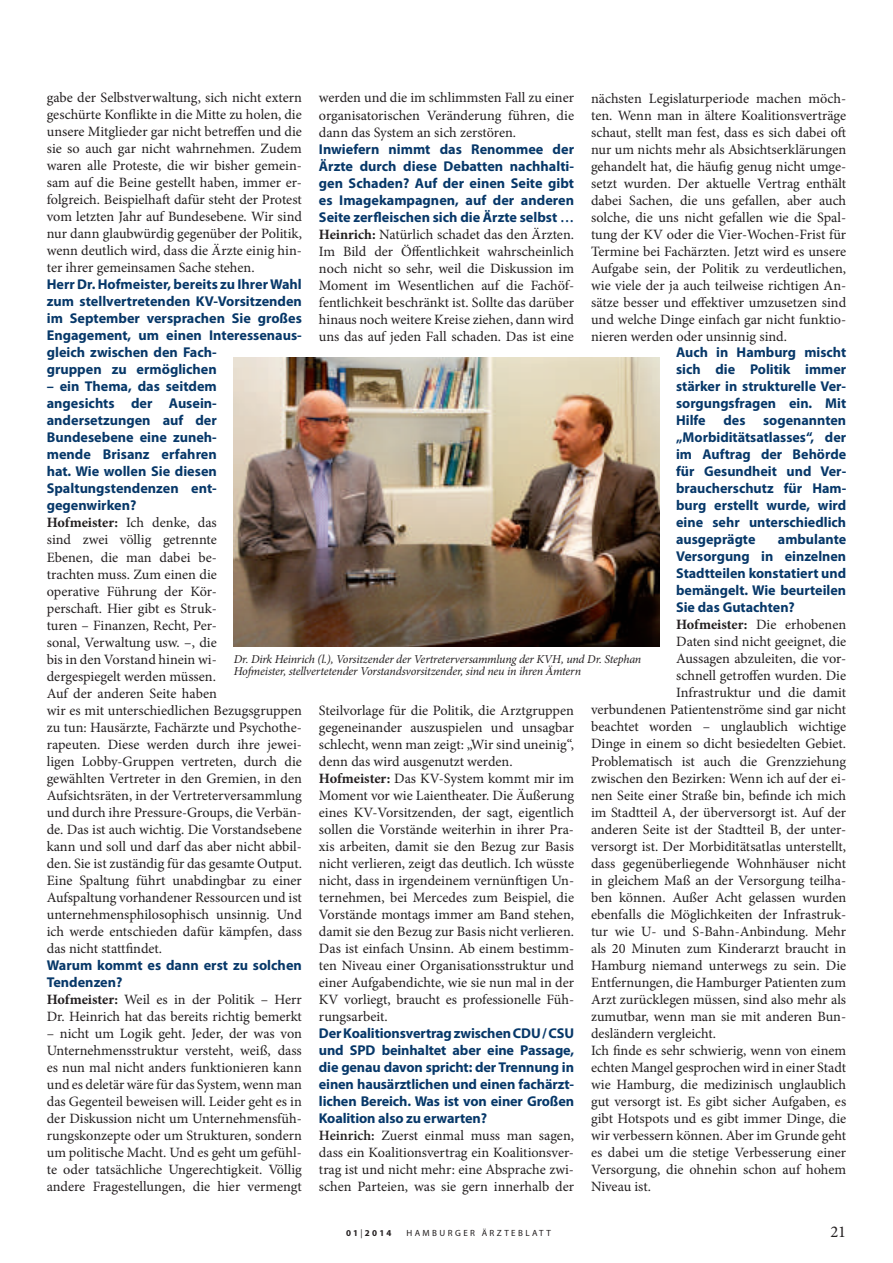
<style>
.page{position:relative;width:893px;height:1263px;background:#fff}
.page>*{position:absolute;margin:0;border:0;box-sizing:border-box;transform-origin:0 0}
.t1{font:16.5px "Minion Pro";color:#231f20}
.t2{font:14.25px/17px "Minion Pro";color:#231f20;text-align:justify}
.t3{font:14.25px/17px "Myriad Pro Bold OV OIXQOC";color:#073869;text-align:justify}
.t4{font:italic 12px/12.8px "Minion Pro";letter-spacing:-.015em;color:#231f20}
.t5{font:9px "Myriad Pro Regular OV QIXQOC";letter-spacing:.27em;color:#231f20}
.t6{font:9px "Myriad Pro Bold OV YJXQOC";letter-spacing:.25em;color:#231f20}
.s1{font-weight:700}
.s2{font-family:"Minion Pro";font-weight:700}
.s3{font-weight:600}
.s4{font-family:"Myriad Pro Regular OV QIXQOC"}
</style>
<div class="page">
<img style="left:234px;top:358px;width:425px;height:288px">
<p class="t2" style="left:47px;top:89px;width:257px">gabe der Selbstverwaltung, sich nicht extern geschürte Konflikte in die Mitte zu holen, die unsere Mitglieder gar nicht betreffen und die sie so auch gar nicht wahrnehmen. Zudem waren alle Proteste, die wir bisher gemein&shy;sam auf die Beine gestellt haben, immer er&shy;folgreich. Beispielhaft dafür steht der Protest vom letzten Jahr auf Bundesebene. Wir sind nur dann glaubwürdig gegenüber der Politik, wenn deutlich wird, dass die Ärzte einig hin&shy;ter ihrer gemeinsamen Sache stehen.</p>
<p class="t3" style="left:47px;top:276px;width:257px;text-align:left">Herr Dr. Hofmeister, bereits zu Ihrer Wahl zum stellvertretenden KV-Vorsitzenden im September versprachen Sie großes Engagement, um einen Interessenaus&shy;gleich zwischen den Fach-<br>gruppen zu ermöglichen</p>
<p class="t3" style="left:47px;top:378px;width:172px">– ein Thema, das seitdem angesichts der Ausein&shy;andersetzungen auf der Bundesebene eine zuneh&shy;mende Brisanz erfahren hat. Wie wollen Sie diesen Spaltungstendenzen ent&shy;gegenwirken?</p>
<p class="t2" style="left:47px;top:514px;width:257px;text-align:left"><span class="s1">Hofmeister:</span> Ich denke, das<br>sind zwei völlig getrennte<br>Ebenen, die man dabei be-<br>trachten muss. Zum einen die<br>operative Führung der Kör-<br>perschaft. Hier gibt es Struk-<br>turen – Finanzen, Recht, Per-<br>sonal, Verwaltung usw. –, die<br>bis in den Vorstand hinein wi-<br>dergespiegelt werden müssen.<br>Auf der anderen Seite haben<br>wir es mit unterschiedlichen Bezugsgruppen zu tun: Hausärzte, Fachärzte und Psychothe&shy;rapeuten. Diese werden durch ihre jewei&shy;ligen Lobby-Gruppen vertreten, durch die gewählten Vertreter in den Gremien, in den Aufsichtsräten, in der Vertreterversammlung und durch ihre Pressure-Groups, die Verbän&shy;de. Das ist auch wichtig. Die Vorstandsebene kann und soll und darf das aber nicht abbil&shy;den. Sie ist zuständig für das gesamte Output.<br>Eine Spaltung führt unabdingbar zu einer Aufspaltung vorhandener Ressourcen und ist unternehmensphilosophisch unsinnig. Und ich werde entschieden dafür kämpfen, dass das nicht stattfindet.</p>
<p class="t3" style="left:47px;top:956px;width:257px">Warum kommt es dann erst zu solchen<br>Tendenzen?</p>
<p class="t2" style="left:47px;top:990px;width:257px"><span class="s1">Hofmeister:</span> Weil es in der Politik – Herr<br>Dr. Heinrich hat das bereits richtig bemerkt</p>
<p class="t2" style="left:47px;top:1024px;width:257px">– nicht um Logik geht. Jeder, der was von Unternehmensstruktur versteht, weiß, dass es nun mal nicht anders funktionieren kann und es deletär wäre für das System, wenn man das Gegenteil beweisen will. Leider geht es in der Diskussion nicht um Unternehmensfüh&shy;rungskonzepte oder um Strukturen, sondern um politische Macht. Und es geht um gefühl&shy;te oder tatsächliche Ungerechtigkeit. Völlig andere Fragestellungen, die hier vermengt</p>
<p class="t2" style="left:319px;top:89px;width:257px">werden und die im schlimmsten Fall zu einer organisatorischen Veränderung führen, die dann das System an sich zerstören.</p>
<p class="t3" style="left:319px;top:140px;width:257px">Inwiefern nimmt das Renommee der Ärzte durch diese Debatten nachhalti&shy;gen Schaden? Auf der einen Seite gibt es Imagekampagnen, auf der anderen Seite zerfleischen sich die Ärzte selbst <span class="s2">…</span></p>
<p class="t2" style="left:319px;top:225px;width:257px"><span class="s1">Heinrich:</span> Natürlich schadet das den Ärzten.<br>Im Bild der Öffentlichkeit wahrscheinlich noch nicht so sehr, weil die Diskussion im Moment im Wesentlichen auf die Fachöf&shy;fentlichkeit beschränkt ist. Sollte das darüber hinaus noch weitere Kreise ziehen, dann wird uns das auf jeden Fall schaden. Das ist eine</p>
<p class="t2" style="left:591px;top:89px;width:257px">nächsten Legislaturperiode machen möch&shy;ten. Wenn man in ältere Koalitionsverträge schaut, stellt man fest, dass es sich dabei oft nur um nichts mehr als Absichtserklärungen gehandelt hat, die häufig genug nicht umge&shy;setzt wurden. Der aktuelle Vertrag enthält dabei Sachen, die uns gefallen, aber auch solche, die uns nicht gefallen wie die Spal&shy;tung der KV oder die Vier-Wochen-Frist für Termine bei Fachärzten. Jetzt wird es unsere Aufgabe sein, der Politik zu verdeutlichen, wie viele der ja auch teilweise richtigen An&shy;sätze besser und effektiver umzusetzen sind und welche Dinge einfach gar nicht funktio&shy;nieren werden oder unsinnig sind.</p>
<p class="t3" style="left:676px;top:344px;width:172px">Auch in Hamburg mischt sich die Politik immer stärker in strukturelle Ver&shy;sorgungsfragen ein. Mit Hilfe des sogenannten „Morbiditätsatlasses“, der im Auftrag der Behörde für Gesundheit und Ver&shy;braucherschutz für Ham&shy;burg erstellt wurde, wird eine sehr unterschiedlich ausgeprägte</p>
<p class="t3" style="left:676px;top:531px;width:172px;text-indent:102px">ambulante Versorgung in einzelnen Stadtteilen konstatiert und bemängelt. Wie beurteilen Sie das Gutachten?</p>
<p class="t2" style="left:676px;top:616px;width:172px"><span class="s1">Hofmeister:</span> Die erhobenen</p>
<p class="t2" style="left:676px;top:633px;width:172px">Daten sind nicht geeignet, die</p>
<p class="t2" style="left:676px;top:650px;width:172px">Aussagen abzuleiten, die vor-</p>
<p class="t2" style="left:676px;top:667px;width:172px">schnell getroffen wurden. Die</p>
<p class="t2" style="left:676px;top:684px;width:172px">Infrastruktur und die damit</p>
<p class="t2" style="left:591px;top:701px;width:257px">verbundenen Patientenströme sind gar nicht</p>
<p class="t2" style="left:591px;top:718px;width:257px">beachtet worden – unglaublich wichtige</p>
<p class="t2" style="left:591px;top:735px;width:257px">Dinge in einem so dicht besiedelten Gebiet.</p>
<p class="t2" style="left:591px;top:752px;width:257px">Problematisch ist auch die Grenzziehung</p>
<p class="t2" style="left:591px;top:769px;width:257px">zwischen den Bezirken: Wenn ich auf der ei-</p>
<p class="t2" style="left:591px;top:786px;width:257px">nen Seite einer Straße bin, befinde ich mich</p>
<p class="t2" style="left:591px;top:803px;width:257px">im Stadtteil A, der überversorgt ist. Auf der</p>
<p class="t2" style="left:591px;top:820px;width:257px">anderen Seite ist der Stadtteil B, der unter-</p>
<p class="t2" style="left:591px;top:837px;width:257px">versorgt ist. Der Morbiditätsatlas unterstellt,</p>
<p class="t2" style="left:591px;top:854px;width:257px">dass gegenüberliegende Wohnhäuser nicht</p>
<p class="t2" style="left:591px;top:871px;width:257px">in gleichem Maß an der Versorgung teilha-</p>
<p class="t2" style="left:591px;top:888px;width:257px">ben können. Außer Acht gelassen wurden</p>
<p class="t2" style="left:591px;top:905px;width:257px">ebenfalls die Möglichkeiten der Infrastruk-</p>
<p class="t2" style="left:591px;top:922px;width:257px">tur wie U- und S-Bahn-Anbindung. Mehr</p>
<p class="t2" style="left:591px;top:939px;width:257px">als 20 Minuten zum Kinderarzt braucht in</p>
<p class="t2" style="left:591px;top:956px;width:257px">Hamburg niemand unterwegs zu sein. Die</p>
<p class="t2" style="left:591px;top:973px;width:257px">Entfernungen, die Hamburger Patienten zum</p>
<p class="t2" style="left:591px;top:990px;width:257px">Arzt zurücklegen müssen, sind also mehr als</p>
<p class="t2" style="left:591px;top:1007px;width:257px">zumutbar, wenn man sie mit anderen Bun-</p>
<p class="t2" style="left:591px;top:1024px;width:127px">desländern vergleicht.</p>
<p class="t2" style="left:591px;top:1041px;width:257px">Ich finde es sehr schwierig, wenn von einem</p>
<p class="t2" style="left:591px;top:1058px;width:257px">echten Mangel gesprochen wird in einer Stadt</p>
<p class="t2" style="left:591px;top:1075px;width:257px">wie Hamburg, die medizinisch unglaublich</p>
<p class="t2" style="left:591px;top:1092px;width:257px">gut versorgt ist. Es gibt sicher Aufgaben, es</p>
<p class="t2" style="left:591px;top:1109px;width:257px">gibt Hotspots und es gibt immer Dinge, die</p>
<p class="t2" style="left:591px;top:1126px;width:257px">wir verbessern können. Aber im Grunde geht</p>
<p class="t2" style="left:591px;top:1143px;width:257px">es dabei um die stetige Verbesserung einer</p>
<p class="t2" style="left:591px;top:1160px;width:257px">Versorgung, die ohnehin schon auf hohem</p>
<p class="t2" style="left:591px;top:1177px;width:61px">Niveau ist.</p>
<p class="t4" style="left:234px;top:652px;width:409px">Dr. Dirk Heinrich (l.), Vorsitzender der Vertreterversammlung der KVH, und Dr. Stephan<br>Hofmeister, stellvertetender Vorstandsvorsitzender, sind neu in ihren Ämtern</p>
<p class="t2" style="left:319px;top:701px;width:257px;text-align:left">Steilvorlage für die Politik, die Arztgruppen gegeneinander auszuspielen und unsagbar schlecht, wenn man zeigt: „Wir sind uneinig“, denn das wird ausgenutzt werden.<br><span class="s1">Hofmeister:</span> Das KV-System kommt mir im Moment vor wie Laientheater. Die Äußerung eines KV-Vorsitzenden, der sagt, eigentlich sollen die Vorstände weiterhin in ihrer Pra&shy;xis arbeiten, damit sie den Bezug zur Basis nicht verlieren, zeigt das deutlich. Ich wüsste nicht, dass in irgendeinem vernünftigen Un&shy;ternehmen, bei Mercedes zum Beispiel, die Vorstände montags immer am Band stehen, damit sie den Bezug zur Basis nicht verlieren.<br>Das ist einfach Unsinn. Ab einem bestimm&shy;ten Niveau einer Organisationsstruktur und einer Aufgabendichte, wie sie nun mal in der KV vorliegt, braucht es professionelle Füh&shy;rungsarbeit.</p>
<p class="t3" style="left:319px;top:1025px;width:257px">Der Koalitionsvertrag zwischen CDU / CSU und SPD beinhaltet aber eine Passage, die genau davon spricht: der Trennung in einen hausärztlichen und einen fachärzt&shy;lichen Bereich. Was ist von einer Großen Koalition also zu erwarten?</p>
<p class="t2" style="left:319px;top:1127px;width:257px"><span class="s3">Heinrich:</span> Zuerst einmal muss man sagen, dass ein Koalitionsvertrag ein Koalitionsver&shy;trag ist und nicht mehr: eine Absprache zwi&shy;schen Parteien, was sie gern innerhalb der</p>
<p class="t6" style="left:346px;top:1227px;width:47px">01<span class="s4">|</span>2014</p>
<p class="t5" style="left:406px;top:1227px;width:146px">HAMBURGER ÄRZTEBLATT</p>
<p class="t1" style="left:830px;top:1221px;width:17px">21</p>
</div>
